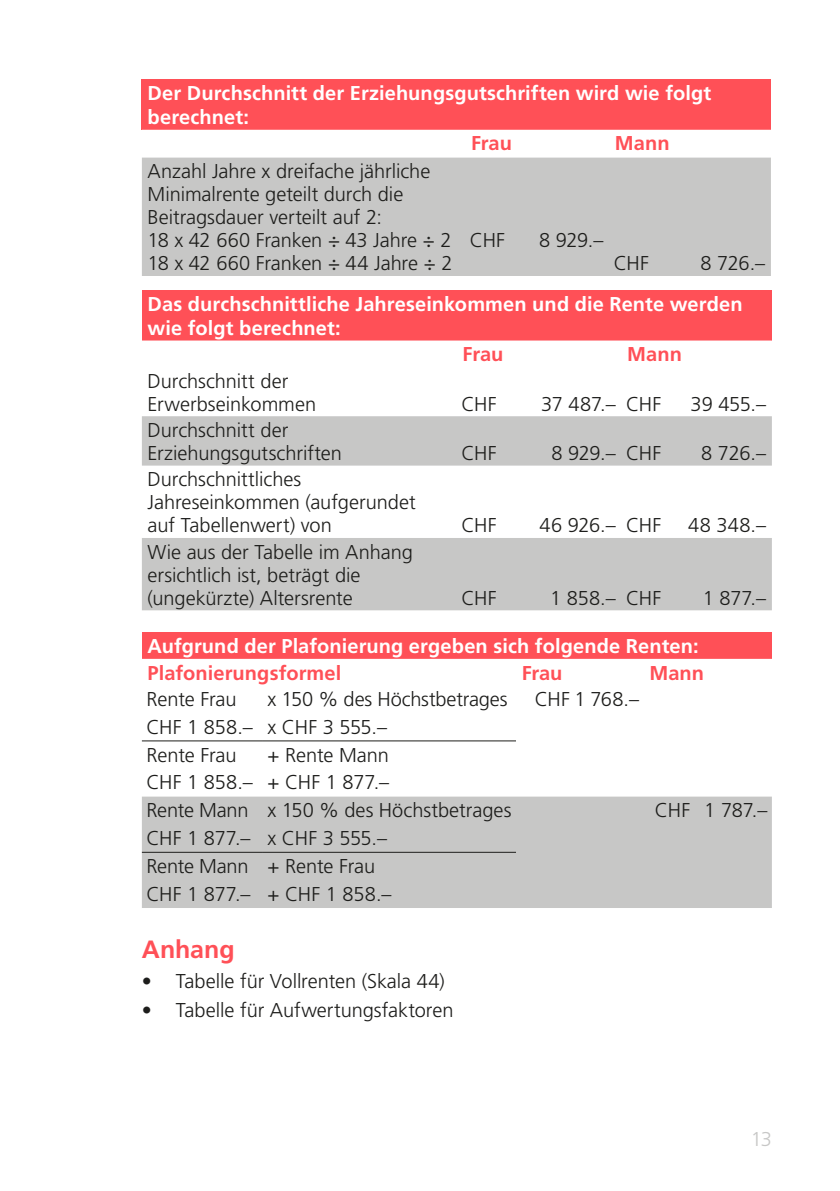
<style>
.page{position:relative;width:840px;height:1191px;background:#fff}
.page>*{position:absolute;margin:0;border:0;box-sizing:border-box;transform-origin:0 0}
.Text_vor_Aufzählung{font:700 25px "Frutiger LT Std";letter-spacing:-.005em;color:#ff5057}
.Grundtext{font:300 20px/23px "Frutiger LT Std";letter-spacing:-.005em;color:#1d1d1b}
.Tabellen_Text_Weiss{font:700 20px/24px "Frutiger LT Std";letter-spacing:.005em;color:#fff}
.Tabellen_Text_Weiss-2{font:700 20px "Frutiger LT Std";letter-spacing:.005em;color:#ff5057}
.Untertitel_ohne_Aufz{font:700 20px "Frutiger LT Std";color:#ff5057}
.t1{font:300 20px "Frutiger LT Std";color:#c7c7c6}
</style>
<div class="page">
<div style="left:142px;top:79px;width:628px;height:51px;background:#ff5057"></div>
<svg style="left:142px;top:157px;width:628px;height:1px"></svg>
<div style="left:142px;top:158px;width:628px;height:118px;background:#c7c7c6"></div>
<div style="left:142px;top:290px;width:629px;height:50px;background:#ff5057"></div>
<svg style="left:142px;top:340px;width:629px;height:1px"></svg>
<svg style="left:142px;top:416px;width:629px;height:194px;fill:#c7c7c6"></svg>
<div style="left:142px;top:632px;width:629px;height:27px;background:#ff5057"></div>
<div style="left:142px;top:796px;width:629px;height:112px;background:#c7c7c6"></div>
<hr style="left:142px;top:740px;width:121px;height:1px;background:#1d1d1b">
<hr style="left:263px;top:740px;width:252px;height:1px;background:#1d1d1b">
<hr style="left:142px;top:851px;width:121px;height:1px;background:#1d1d1b">
<hr style="left:263px;top:851px;width:252px;height:1px;background:#1d1d1b">
<p class="Tabellen_Text_Weiss" style="left:147px;top:81px;width:565px">Der Durchschnitt der Erziehungsgutschriften wird wie folgt berechnet:</p>
<p class="Untertitel_ohne_Aufz" style="left:471px;top:132px;width:42px">Frau</p>
<p class="Untertitel_ohne_Aufz" style="left:614px;top:132px;width:56px">Mann</p>
<p class="Grundtext" style="left:147px;top:160px;width:306px">Anzahl Jahre x dreifache jährliche<br>Minimalrente geteilt durch die<br>Beitragsdauer verteilt auf 2:<br>18 x 42 660 Franken ÷ 43 Jahre ÷ 2<br>18 x 42 660 Franken ÷ 44 Jahre ÷ 2</p>
<p class="Grundtext" style="left:469px;top:229px;width:37px">CHF</p>
<p class="Grundtext" style="left:538px;top:229px;width:66px">8 929.–</p>
<p class="Grundtext" style="left:613px;top:252px;width:37px">CHF</p>
<p class="Grundtext" style="left:700px;top:252px;width:66px">8 726.–</p>
<p class="Tabellen_Text_Weiss" style="left:147px;top:292px;width:596px">Das durchschnittliche Jahreseinkommen und die Rente werden wie folgt berechnet:</p>
<p class="Untertitel_ohne_Aufz" style="left:462px;top:342px;width:42px">Frau</p>
<p class="Untertitel_ohne_Aufz" style="left:626px;top:342px;width:56px">Mann</p>
<p class="Grundtext" style="left:147px;top:369px;width:170px">Durchschnitt der<br>Erwerbseinkommen</p>
<p class="Grundtext" style="left:461px;top:392px;width:37px">CHF</p>
<p class="Grundtext" style="left:541px;top:392px;width:76px">37 487.–</p>
<p class="Grundtext" style="left:625px;top:392px;width:37px">CHF</p>
<p class="Grundtext" style="left:690px;top:392px;width:77px">39 455.–</p>
<p class="Grundtext" style="left:147px;top:419px;width:196px">Durchschnitt der<br>Erziehungsgutschriften</p>
<p class="Grundtext" style="left:147px;top:468px;width:269px">Durchschnittliches<br>Jahreseinkommen (aufgerundet auf Tabellenwert) von</p>
<p class="Grundtext" style="left:461px;top:442px;width:37px">CHF</p>
<p class="Grundtext" style="left:551px;top:442px;width:66px">8 929.–</p>
<p class="Grundtext" style="left:625px;top:442px;width:37px">CHF</p>
<p class="Grundtext" style="left:700px;top:442px;width:66px">8 726.–</p>
<p class="Grundtext" style="left:461px;top:514px;width:37px">CHF</p>
<p class="Grundtext" style="left:539px;top:514px;width:78px">46 926.–</p>
<p class="Grundtext" style="left:625px;top:514px;width:37px">CHF</p>
<p class="Grundtext" style="left:687px;top:514px;width:80px">48 348.–</p>
<p class="Grundtext" style="left:147px;top:540px;width:267px">Wie aus der Tabelle im Anhang ersichtlich ist, beträgt die (ungekürzte) Altersrente</p>
<p class="Grundtext" style="left:461px;top:586px;width:37px">CHF</p>
<p class="Grundtext" style="left:550px;top:586px;width:67px">1 858.–</p>
<p class="Grundtext" style="left:625px;top:586px;width:37px">CHF</p>
<p class="Grundtext" style="left:702px;top:586px;width:65px">1 877.–</p>
<p class="Tabellen_Text_Weiss" style="left:147px;top:634px;width:552px">Aufgrund der Plafonierung ergeben sich folgende Renten:</p>
<p class="Tabellen_Text_Weiss-2" style="left:147px;top:660px;width:195px">Plafonierungsformel</p>
<p class="Tabellen_Text_Weiss-2" style="left:521px;top:660px;width:42px">Frau</p>
<p class="Tabellen_Text_Weiss-2" style="left:649px;top:660px;width:56px">Mann</p>
<p class="Grundtext" style="left:146px;top:688px;width:92px">Rente Frau</p>
<p class="Grundtext" style="left:267px;top:688px;width:241px">x 150 % des Höchstbetrages</p>
<p class="Grundtext" style="left:534px;top:688px;width:106px">CHF 1 768.–</p>
<p class="Grundtext" style="left:146px;top:715px;width:108px">CHF 1 858.–</p>
<p class="Grundtext" style="left:267px;top:715px;width:121px">x CHF 3 555.–</p>
<p class="Grundtext" style="left:146px;top:743px;width:92px">Rente Frau</p>
<p class="Grundtext" style="left:267px;top:743px;width:123px">+ Rente Mann</p>
<p class="Grundtext" style="left:146px;top:771px;width:108px">CHF 1 858.–</p>
<p class="Grundtext" style="left:267px;top:771px;width:123px">+ CHF 1 877.–</p>
<p class="Grundtext" style="left:146px;top:799px;width:103px">Rente Mann</p>
<p class="Grundtext" style="left:267px;top:799px;width:245px">x 150 % des Höchstbetrages</p>
<p class="Grundtext" style="left:654px;top:799px;width:37px">CHF</p>
<p class="Grundtext" style="left:704px;top:799px;width:64px">1 787.–</p>
<p class="Grundtext" style="left:146px;top:827px;width:106px">CHF 1 877.–</p>
<p class="Grundtext" style="left:267px;top:827px;width:121px">x CHF 3 555.–</p>
<p class="Grundtext" style="left:146px;top:855px;width:103px">Rente Mann</p>
<p class="Grundtext" style="left:267px;top:855px;width:109px">+ Rente Frau</p>
<p class="Grundtext" style="left:146px;top:882px;width:106px">CHF 1 877.–</p>
<p class="Grundtext" style="left:267px;top:882px;width:125px">+ CHF 1 858.–</p>
<p class="Text_vor_Aufzählung" style="left:142px;top:934px;width:94px">Anhang</p>
<p class="Grundtext" style="left:142px;top:969px;width:304px">• Tabelle für Vollrenten (Skala 44)</p>
<p class="Grundtext" style="left:142px;top:999px;width:313px">• Tabelle für Aufwertungsfaktoren</p>
<p class="t1" style="left:750px;top:1127px;width:22px">13</p>
</div>
